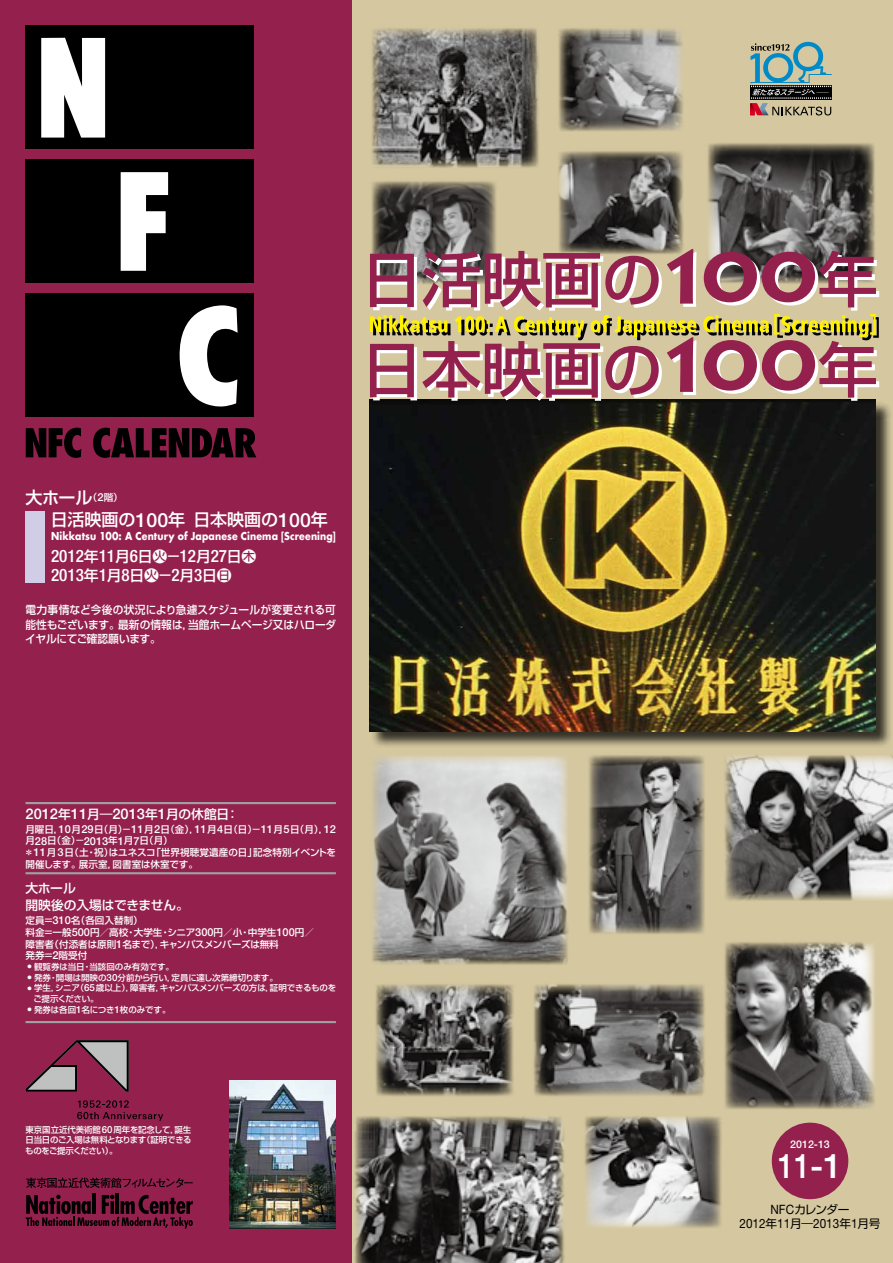
<style>
.page{position:relative;width:893px;height:1263px;background:#fff}
.page>*{position:absolute;margin:0;border:0;box-sizing:border-box;transform-origin:0 0}
.t1{font:500 34.05px "Helvetica Neue";color:#fff;scale:.85 1}
.t2{font:500 condensed 17.1px/19.2px "Helvetica Neue";color:#fff}
.t3{font:500 16.95px/22.4px "Shin Go Pro";color:#fff}
.t4{font:500 14.7px "Helvetica Neue";color:#fff}
.t5{font:12.9px "Helvetica Neue";color:#000;scale:.91 1}
.t6{font:500 12.75px/17px "Shin Go Pro";letter-spacing:-.005em;color:#fff}
.t7{font:11.7px "Shin Go Pro";letter-spacing:-.07em;color:#000}
.t8{font:500 11.1px/14.9px "Shin Go Pro";letter-spacing:-.01em;color:#fff;text-align:justify;scale:.96 1}
.t9{font:700 10.65px "Futura";letter-spacing:.015em;color:#fff;scale:.88 1}
.t10{font:500 10.65px "Helvetica Neue";color:#fff}
.t11{font:500 9.6px/11.7px "Shin Go Pro";color:#fff}
.t12{font:500 8.55px/10.6px "Shin Go Pro";letter-spacing:-.02em;color:#fff}
.t13{font:500 8.55px "Shin Go Pro";color:#fff}
.s1{font-family:"Helvetica Neue";font-size:19.5px}
.s2{font-family:"Shin Go Pro";font-stretch:normal;font-size:14.85px}
.s3{font-family:"Shin Go Pro";font-size:12.75px}
.s4{font-family:"Helvetica Neue";font-size:10.95px}
.s5{font-family:"Helvetica Neue";font-size:9.75px}
.s6{font-family:"Helvetica Neue";font-size:12.9px}
.s7{font-family:"Shin Go Pro";font-size:11.7px}
</style>
<div class="page">
<div style="left:0;top:0;width:353px;height:1263px;background:#94214d"></div>
<img style="left:230px;top:1080px;width:106px;height:149px">
<div style="left:353px;top:0;width:540px;height:1263px;background:#d5c8a0"></div>
<div style="left:26px;top:511px;width:19px;height:72px;background:#d2cde6"></div>
<hr style="left:26px;top:802px;width:310px;height:2px;background:#9fa0a0">
<hr style="left:26px;top:872px;width:310px;height:2px;background:#9fa0a0">
<hr style="left:26px;top:1021px;width:310px;height:2px;background:#9fa0a0">
<div style="left:772px;top:1123px;width:76px;height:76px;background:#94214d;border-radius:50%"></div>
<div style="left:26px;top:26px;width:228px;height:123px;background:#000"></div>
<div style="left:26px;top:160px;width:228px;height:123px;background:#000"></div>
<div style="left:26px;top:294px;width:228px;height:123px;background:#000"></div>
<svg style="left:41px;top:38px;width:64px;height:100px;background:#dedede"></svg>
<svg style="left:121px;top:172px;width:47px;height:99px"></svg>
<svg style="left:179px;top:305px;width:59px;height:102px"></svg>
<svg style="left:26px;top:428px;width:55px;height:30px"></svg>
<svg style="left:93px;top:428px;width:163px;height:30px"></svg>
<hr style="left:92px;top:1194px;width:3px;height:20px;background:#000">
<hr style="left:115px;top:1194px;width:4px;height:20px;background:#000">
<svg style="left:26px;top:1195px;width:167px;height:34px"></svg>
<svg style="left:26px;top:1177px;width:167px;height:11px"></svg>
<svg style="left:77px;top:1100px;width:86px;height:21px"></svg>
<svg style="left:26px;top:1040px;width:103px;height:52px"></svg>
<img style="left:707px;top:143px;width:168px;height:106px">
<div style="left:370px;top:400px;width:523px;height:348px;background:#000;opacity:.75"></div>
<img style="left:370px;top:401px;width:506px;height:330px">
<img style="left:371px;top:28px;width:168px;height:140px">
<img style="left:372px;top:756px;width:197px;height:209px">
<img style="left:375px;top:984px;width:139px;height:113px">
<img style="left:558px;top:151px;width:126px;height:98px">
<img style="left:558px;top:28px;width:125px;height:104px">
<img style="left:588px;top:755px;width:117px;height:179px">
<img style="left:725px;top:755px;width:168px;height:146px">
<img style="left:724px;top:942px;width:151px;height:167px">
<img style="left:584px;top:1116px;width:138px;height:112px">
<img style="left:354px;top:1116px;width:211px;height:147px">
<img style="left:533px;top:984px;width:172px;height:113px">
<img style="left:371px;top:181px;width:126px;height:68px">
<svg style="left:750px;top:42px;width:82px;height:73px"></svg>
<svg style="left:370px;top:249px;width:509px;height:152px"></svg>
<h3 class="t3" style="left:51px;top:484px;width:279px;text-indent:-25px">大ホール<sup>（</sup><sup>2</sup><sup>階）<br></sup>日活映画の<span class="s1">100</span>年日本映画の<span class="s1">100</span>年</h3>
<p class="t9" style="left:51px;top:528px;width:325px">Nikkatsu 100: A Century of Japanese Cinema [Screening]</p>
<h2 class="t2" style="left:51px;top:546px;width:207px">2012<span class="s2">年</span>11<span class="s2">月</span>6<span class="s2">日火－</span>12<span class="s2">月</span>27<span class="s2">日木<br></span>2013<span class="s2">年</span>1<span class="s2">月</span>8<span class="s2">日火－</span>2<span class="s2">月</span>3<span class="s2">日日</span></h2>
<p class="t8" style="left:25px;top:601px;width:325px">電力事情など今後の状況により急遽スケジュールが変更される可能性もございます。最新の情報は，当館ホームページ又はハローダイヤルにてご確認願います。</p>
<h3 class="t4" style="left:26px;top:805px;width:215px">2012<span class="s3">年</span>11<span class="s3">月―</span>2013<span class="s3">年</span>1<span class="s3">月の休館日：</span></h3>
<p class="t11" style="left:24px;top:822px;width:313px">月曜日，<span class="s4">10</span>月<span class="s4">29</span>日（月）－<span class="s4">11</span>月<span class="s4">2</span>日（金），<span class="s4">11</span>月<span class="s4">4</span>日（日）－<span class="s4">11</span>月<span class="s4">5</span>日（月），<span class="s4">12</span>月<span class="s4">28</span>日（金）－<span class="s4">2013</span>年<span class="s4">1</span>月<span class="s4">7</span>日（月）<br>＊<span class="s4">11</span>月<span class="s4">3</span>日（土・祝）はユネスコ「世界視聴覚遺産の日」記念特別イベントを開催します。展示室，図書室は休室です。</p>
<h3 class="t6" style="left:26px;top:878px;width:165px">大ホール<br>開映後の入場はできません。</h3>
<p class="t11" style="left:26px;top:913px;width:290px">定員＝<span class="s4">310</span>名（各回入替制）<br>料金＝一般<span class="s4">500</span>円／高校・大学生・シニア<span class="s4">300</span>円／小・中学生<span class="s4">100</span>円／障害者（付添者は原則<span class="s4">1</span>名まで），キャンパスメンバーズは無料<br>発券＝<span class="s4">2</span>階受付</p>
<p class="t13" style="left:28px;top:960px;width:148px"><sup>●</sup> 観覧券は当日・当該回のみ有効です。</p>
<p class="t12" style="left:28px;top:971px;width:252px"><sup>●</sup> 発券・開場は開映の<span class="s5">30</span>分前から行い，定員に達し次第締切ります。</p>
<p class="t12" style="left:34px;top:982px;width:304px;text-indent:-6px"><sup>●</sup> 学生，シニア（<span class="s5">65</span>歳以上），障害者，キャンパスメンバーズの方は，証明できるものをご提示ください。</p>
<p class="t12" style="left:28px;top:1003px;width:144px"><sup>●</sup> 発券は各回<span class="s5">1</span>名につき<span class="s5">1</span>枚のみです。</p>
<p class="t12" style="left:25px;top:1123px;width:168px;text-align:justify">東京国立近代美術館<span class="s5">60</span>周年を記念して，誕生日当日のご入場は無料となります（証明できるものをご提示ください）。</p>
<p class="t10" style="left:790px;top:1137px;width:41px">2012-13</p>
<h1 class="t1" style="left:778px;top:1146px;width:77px">11-1</h1>
<p class="t7" style="left:770px;top:1200px;width:81px"><span class="s6">NFC</span>カレンダー</p>
<h3 class="t5" style="left:739px;top:1215px;width:156px">2012<span class="s7">年</span>11<span class="s7">月―</span>2013<span class="s7">年</span>1<span class="s7">月号</span></h3>
</div>
